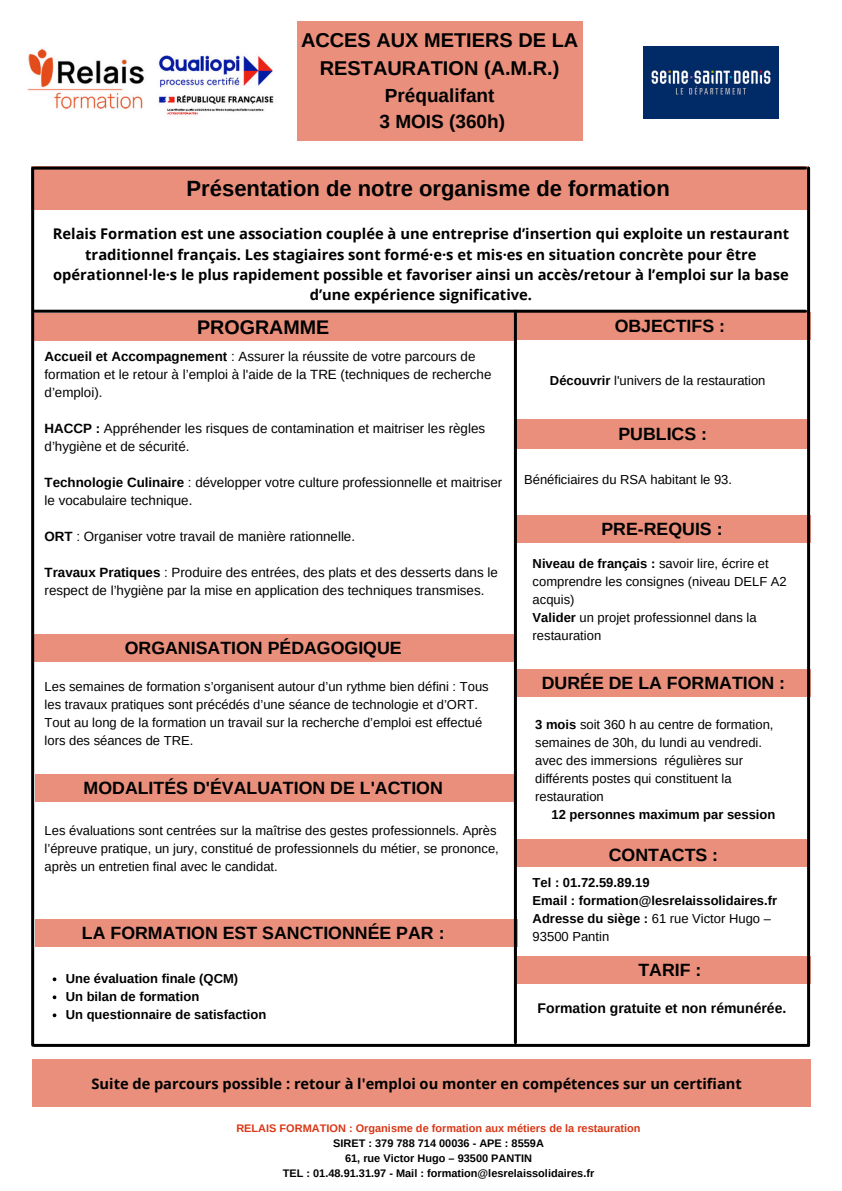
<style>
.page{position:relative;width:842px;height:1191px;background:#fff}
.page>*{position:absolute;margin:0;border:0;box-sizing:border-box;transform-origin:0 0}
.t1{font:700 22px "Arimo";color:#000}
.t2{font:700 20px/27.8px "Arimo";color:#000;text-align:center}
.t3{font:700 19.7px "Arimo";color:#000}
.t4{font:700 19px "Arimo";color:#000}
.t5{font:700 17.7px "Arimo";color:#000}
.t6{font:700 14.7px/20.2px "Open Sans";color:#000;text-align:center}
.t7{font:700 14.6px "Open Sans";color:#000}
.t8{font:700 14px "Arimo";color:#000}
.t9{font:13.4px/18px "Arimo";color:#000}
.t10{font:13px/18px "Arimo";color:#000}
.t11{font:700 13px "Arimo";color:#000}
.t12{font:700 11px "Arimo";color:#000}
.t13{font:700 11px "Arimo";color:#d93715}
.s1{font-weight:700}
</style>
<div class="page">
<div style="left:297px;top:21px;width:285px;height:119px;background:#e98f7c"></div>
<div style="left:31px;top:166px;width:778px;height:44px;background:#e98f7c"></div>
<div style="left:32px;top:313px;width:482px;height:27px;background:#e98f7c"></div>
<div style="left:517px;top:313px;width:293px;height:27px;background:#e98f7c"></div>
<div style="left:515px;top:419px;width:295px;height:29px;background:#e98f7c"></div>
<div style="left:514px;top:515px;width:296px;height:27px;background:#e98f7c"></div>
<div style="left:517px;top:670px;width:293px;height:26px;background:#e98f7c"></div>
<div style="left:515px;top:839px;width:295px;height:27px;background:#e98f7c"></div>
<div style="left:517px;top:956px;width:293px;height:27px;background:#e98f7c"></div>
<div style="left:32px;top:634px;width:482px;height:28px;background:#e98f7c"></div>
<div style="left:35px;top:774px;width:479px;height:28px;background:#e98f7c"></div>
<div style="left:35px;top:919px;width:482px;height:28px;background:#e98f7c"></div>
<svg style="left:53px;top:977px;width:3px;height:4px"></svg>
<svg style="left:53px;top:995px;width:3px;height:4px"></svg>
<svg style="left:53px;top:1013px;width:3px;height:4px"></svg>
<hr style="left:31px;top:168px;width:3px;height:876px;background:#000">
<hr style="left:807px;top:168px;width:3px;height:876px;background:#000">
<hr style="left:34px;top:166px;width:772px;height:3px;background:#000">
<hr style="left:514px;top:311px;width:3px;height:731px;background:#000">
<hr style="left:34px;top:310px;width:772px;height:3px;background:#000">
<hr style="left:34px;top:1043px;width:775px;height:3px;background:#000">
<div style="left:32px;top:1059px;width:778px;height:47px;background:#e98f7c"></div>
<img style="left:27px;top:48px;width:247px;height:68px">
<img style="left:644px;top:46px;width:134px;height:73px">
<p class="t2" style="left:301px;top:26px;width:279px">ACCES AUX METIERS DE LA<br>RESTAURATION (A.M.R.)</p>
<p class="t4" style="left:385px;top:85px;width:111px">Préqualifant</p>
<p class="t4" style="left:379px;top:111px;width:127px">3 MOIS (360h)</p>
<p class="t1" style="left:187px;top:176px;width:485px">Présentation de notre organisme de formation</p>
<p class="t6" style="left:53px;top:223px;width:738px">Relais Formation est une association couplée à une entreprise d’insertion qui exploite un restaurant traditionnel français. Les stagiaires sont formé·e·s et mis·es en situation concrète pour être opérationnel·le·s le plus rapidement possible et favoriser ainsi un accès/retour à l’emploi sur la base d’une expérience significative.</p>
<p class="t3" style="left:197px;top:316px;width:134px">PROGRAMME</p>
<p class="t5" style="left:615px;top:316px;width:112px">OBJECTIFS :</p>
<p class="t9" style="left:45px;top:347px;width:448px"><span class="s1">Accueil et Accompagnement</span> : Assurer la réussite de votre parcours de formation et le retour à l’emploi à l'aide de la TRE (techniques de recherche d’emploi).</p>
<p class="t9" style="left:45px;top:419px;width:442px"><span class="s1">HACCP :</span> Appréhender les risques de contamination et maitriser les règles d’hygiène et de sécurité.</p>
<p class="t9" style="left:45px;top:473px;width:459px"><span class="s1">Technologie Culinaire</span> : développer votre culture professionnelle et maitriser le vocabulaire technique.</p>
<p class="t9" style="left:45px;top:527px;width:312px"><span class="s1">ORT</span> : Organiser votre travail de manière rationnelle.</p>
<p class="t9" style="left:45px;top:563px;width:455px"><span class="s1">Travaux Pratiques</span> : Produire des entrées, des plats et des desserts dans le respect de l’hygiène par la mise en application des techniques transmises.</p>
<p class="t10" style="left:550px;top:372px;width:217px"><span class="s1">Découvrir</span> l'univers de la restauration</p>
<p class="t5" style="left:618px;top:423px;width:90px">PUBLICS :</p>
<p class="t10" style="left:524px;top:471px;width:209px">Bénéficiaires du RSA habitant le 93.</p>
<p class="t5" style="left:601px;top:518px;width:123px">PRE-REQUIS :</p>
<p class="t10" style="left:533px;top:554px;width:256px"><span class="s1">Niveau de français :</span> savoir lire, écrire et comprendre les consignes (niveau DELF A2 acquis)</p>
<p class="t10" style="left:533px;top:608px;width:225px"><span class="s1">Valider</span> un projet professionnel dans la restauration</p>
<p class="t5" style="left:125px;top:638px;width:278px">ORGANISATION PÉDAGOGIQUE</p>
<p class="t10" style="left:45px;top:677px;width:446px">Les semaines de formation s’organisent autour d’un rythme bien défini : Tous les travaux pratiques sont précédés d’une séance de technologie et d’ORT.</p>
<p class="t10" style="left:45px;top:713px;width:439px">Tout au long de la formation un travail sur la recherche d’emploi est effectué lors des séances de TRE.</p>
<p class="t5" style="left:84px;top:777px;width:361px">MODALITÉS D'ÉVALUATION DE L'ACTION</p>
<p class="t10" style="left:45px;top:821px;width:456px">Les évaluations sont centrées sur la maîtrise des gestes professionnels. Après l’épreuve pratique, un jury, constitué de professionnels du métier, se prononce, après un entretien final avec le candidat.</p>
<p class="t5" style="left:542px;top:673px;width:245px">DURÉE DE LA FORMATION :</p>
<p class="t10" style="left:535px;top:715px;width:240px"><span class="s1">3 mois</span> soit 360 h au centre de formation, semaines de 30h, du lundi au vendredi.</p>
<p class="t10" style="left:535px;top:751px;width:209px">avec des immersions régulières sur différents postes qui constituent la restauration</p>
<p class="t11" style="left:552px;top:807px;width:225px">12 personnes maximum par session</p>
<p class="t5" style="left:609px;top:844px;width:111px">CONTACTS :</p>
<p class="t5" style="left:82px;top:922px;width:364px">LA FORMATION EST SANCTIONNÉE PAR :</p>
<p class="t11" style="left:66px;top:970px;width:174px">Une évaluation finale (QCM)</p>
<p class="t11" style="left:66px;top:988px;width:135px">Un bilan de formation</p>
<p class="t11" style="left:66px;top:1006px;width:202px">Un questionnaire de satisfaction</p>
<p class="t11" style="left:533px;top:875px;width:119px">Tel : 01.72.59.89.19</p>
<p class="t11" style="left:533px;top:893px;width:246px">Email : formation@lesrelaissolidaires.fr</p>
<p class="t10" style="left:533px;top:909px;width:240px"><span class="s1">Adresse du siège :</span> 61 rue Victor Hugo –<br>93500 Pantin</p>
<p class="t5" style="left:638px;top:960px;width:65px">TARIF :</p>
<p class="t8" style="left:538px;top:1000px;width:250px">Formation gratuite et non rémunérée.</p>
<p class="t7" style="left:92px;top:1073px;width:652px">Suite de parcours possible : retour à l'emploi ou monter en compétences sur un certifiant</p>
<p class="t13" style="left:236px;top:1122px;width:406px">RELAIS FORMATION : Organisme de formation aux métiers de la restauration</p>
<p class="t12" style="left:333px;top:1137px;width:212px">SIRET : 379 788 714 00036 - APE : 8559A</p>
<p class="t12" style="left:345px;top:1152px;width:188px">61, rue Victor Hugo – 93500 PANTIN</p>
<p class="t12" style="left:283px;top:1167px;width:313px">TEL : 01.48.91.31.97 - Mail : formation@lesrelaissolidaires.fr</p>
</div>
